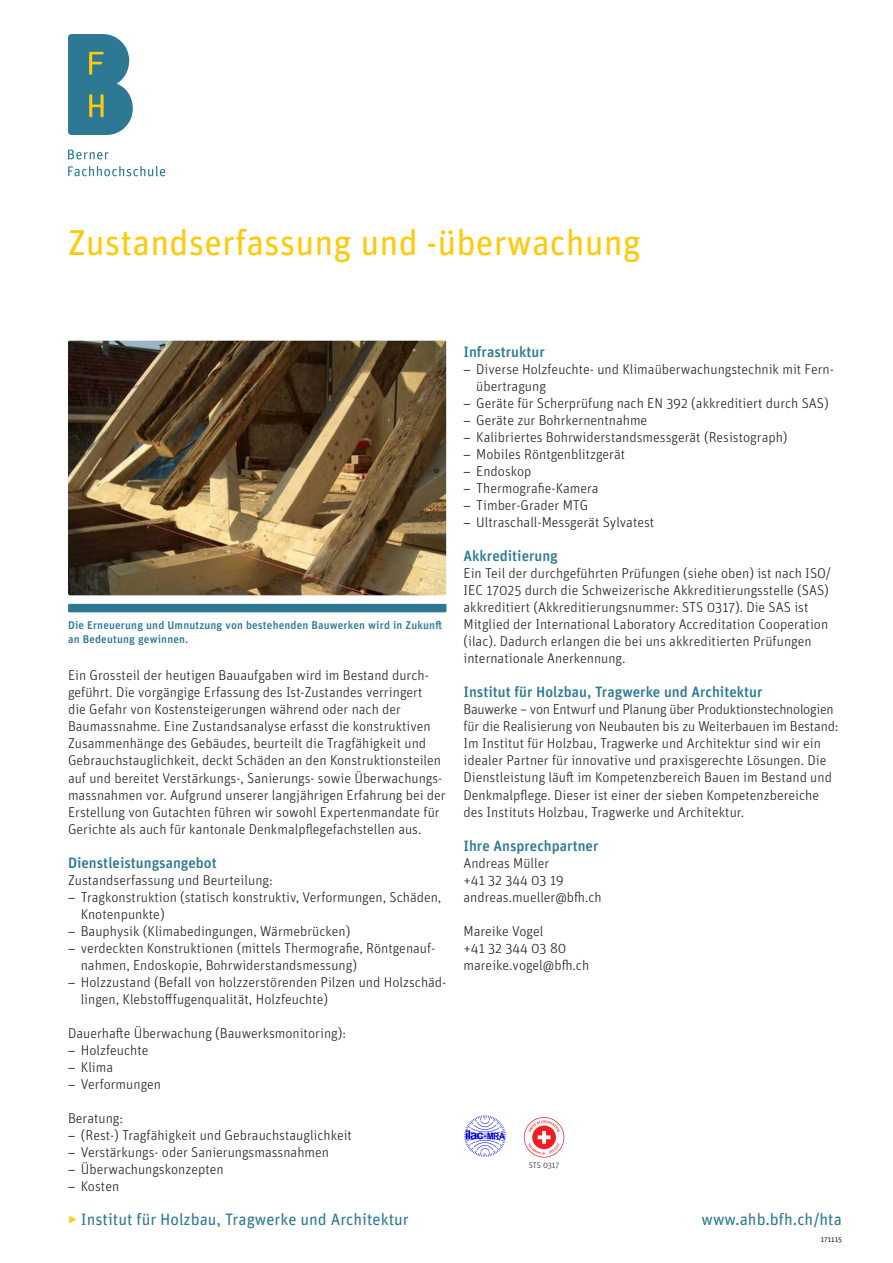
<style>
.page{position:relative;width:893px;height:1263px;background:#fff}
.page>*{position:absolute;margin:0;border:0;box-sizing:border-box;transform-origin:0 0}
.t1{font:36px "Unit Rounded Pro";color:#feca0a}
.t2{font:16.5px "Unit Rounded Pro";color:#2d7993}
.t3{font:500 15px "Unit Rounded Pro";color:#2d7993}
.t4{font:300 14.25px/17px "Unit Rounded Pro";color:#231f20}
.t5{font:500 11.25px/13.6px "Unit Rounded Pro";letter-spacing:.015em;color:#2d7993}
.t6{font:300 8.25px "Unit Rounded Pro";letter-spacing:-.01em;color:#231f20}
.t7{font:7.5px "Unit Rounded Pro";color:#231f20}
.s1{font-family:"Myriad Pro";font-weight:400}
.s2{font-weight:300;color:#feca0a}
</style>
<div class="page">
<svg style="left:68px;top:34px;width:65px;height:101px;background:#4c8a98"></svg>
<svg style="left:68px;top:150px;width:40px;height:9px"></svg>
<svg style="left:68px;top:166px;width:97px;height:10px"></svg>
<div style="left:68px;top:604px;width:378px;height:8px;background:#2d7993;border-radius:2px"></div>
<img style="left:68px;top:340px;width:378px;height:255px">
<img style="left:464px;top:1115px;width:42px;height:42px">
<svg style="left:523px;top:1117px;width:41px;height:40px"></svg>
<h1 class="t1" style="left:68px;top:218px;width:574px">Zustandserfassung und -überwachung</h1>
<p class="t5" style="left:68px;top:618px;width:376px">Die Erneuerung und Umnutzung von bestehenden Bauwerken wird in Zukunft an Bedeutung gewinnen.</p>
<p class="t4" style="left:68px;top:667px;width:379px">Ein Grossteil der heutigen Bauaufgaben wird im Bestand durch&shy;geführt. Die vorgängige Erfassung des Ist-Zustandes verringert<br>die Gefahr von Kostensteigerungen während oder nach der Baumassnahme. Eine Zustandsanalyse erfasst die konstruktiven Zusammenhänge des Gebäudes, beurteilt die Tragfähigkeit und Gebrauchstauglichkeit, deckt Schäden an den Konstruktionsteilen auf und bereitet Verstärkungs-, Sanierungs- sowie Überwachungs&shy;massnahmen vor. Aufgrund unserer langjährigen Erfahrung bei der Erstellung von Gutachten führen wir sowohl Expertenmandate für Gerichte als auch für kantonale Denkmalpflegefachstellen aus.</p>
<p class="t3" style="left:68px;top:852px;width:150px">Dienstleistungsangebot</p>
<p class="t4" style="left:68px;top:871px;width:206px">Zustandserfassung und Beurteilung:</p>
<p class="t4" style="left:81px;top:888px;width:362px;text-indent:-13px"><span class="s1">–</span> Tragkonstruktion (statisch konstruktiv, Verformungen, Schäden,<br>Knotenpunkte)</p>
<p class="t4" style="left:68px;top:922px;width:284px"><span class="s1">–</span> Bauphysik (Klimabedingungen, Wärmebrücken)</p>
<p class="t4" style="left:81px;top:939px;width:356px;text-indent:-13px"><span class="s1">–</span> verdeckten Konstruktionen (mittels Thermografie, Röntgenauf&shy;nahmen, Endoskopie, Bohrwiderstandsmessung)</p>
<p class="t4" style="left:81px;top:973px;width:367px;text-indent:-13px"><span class="s1">–</span> Holzzustand (Befall von holzzerstörenden Pilzen und Holzschäd&shy;lingen, Klebstofffugenqualität, Holzfeuchte)</p>
<p class="t4" style="left:68px;top:1024px;width:280px">Dauerhafte Überwachung (Bauwerksmonitoring):</p>
<p class="t4" style="left:68px;top:1041px;width:82px"><span class="s1">–</span> Holzfeuchte</p>
<p class="t4" style="left:68px;top:1058px;width:47px"><span class="s1">–</span> Klima</p>
<p class="t4" style="left:68px;top:1075px;width:94px"><span class="s1">–</span> Verformungen</p>
<p class="t4" style="left:68px;top:1109px;width:57px">Beratung:</p>
<p class="t4" style="left:68px;top:1126px;width:285px"><span class="s1">–</span> (Rest-) Tragfähigkeit und Gebrauchstauglichkeit</p>
<p class="t4" style="left:68px;top:1143px;width:263px"><span class="s1">–</span> Verstärkungs- oder Sanierungsmassnahmen</p>
<p class="t4" style="left:68px;top:1160px;width:157px"><span class="s1">–</span> Überwachungskonzepten</p>
<p class="t4" style="left:68px;top:1177px;width:53px"><span class="s1">–</span> Kosten</p>
<p class="t2" style="left:68px;top:1207px;width:342px"><span class="s2">‣</span> Institut für Holzbau, Tragwerke und Architektur</p>
<p class="t3" style="left:463px;top:341px;width:83px">Infrastruktur</p>
<p class="t4" style="left:476px;top:360px;width:359px;text-indent:-13px"><span class="s1">–</span> Diverse Holzfeuchte- und Klimaüberwachungstechnik mit Fern&shy;übertragung</p>
<p class="t4" style="left:463px;top:395px;width:367px"><span class="s1">–</span> Geräte für Scherprüfung nach EN 392 (akkreditiert durch SAS)</p>
<p class="t4" style="left:463px;top:412px;width:185px"><span class="s1">–</span> Geräte zur Bohrkernentnahme</p>
<p class="t4" style="left:463px;top:429px;width:326px"><span class="s1">–</span> Kalibriertes Bohrwiderstandsmessgerät (Resistograph)</p>
<p class="t4" style="left:463px;top:446px;width:163px"><span class="s1">–</span> Mobiles Röntgenblitzgerät</p>
<p class="t4" style="left:463px;top:463px;width:70px"><span class="s1">–</span> Endoskop</p>
<p class="t4" style="left:463px;top:480px;width:137px"><span class="s1">–</span> Thermografie-Kamera</p>
<p class="t4" style="left:463px;top:497px;width:126px"><span class="s1">–</span> Timber-Grader MTG</p>
<p class="t4" style="left:463px;top:514px;width:192px"><span class="s1">–</span> Ultraschall-Messgerät Sylvatest</p>
<p class="t3" style="left:463px;top:545px;width:96px">Akkreditierung</p>
<p class="t4" style="left:463px;top:565px;width:369px">Ein Teil der durchgeführten Prüfungen (siehe oben) ist nach ISO/ IEC 17025 durch die Schweizerische Akkreditierungsstelle (SAS) akkreditiert (Akkreditierungsnummer: STS 0317). Die SAS ist Mitglied der International Laboratory Accreditation Cooperation (ilac). Dadurch erlangen die bei uns akkreditierten Prüfungen internationale Anerkennung.</p>
<p class="t3" style="left:463px;top:682px;width:301px">Institut für Holzbau, Tragwerke und Architektur</p>
<p class="t4" style="left:463px;top:701px;width:377px">Bauwerke – von Entwurf und Planung über Produktionstechnologien für die Realisierung von Neubauten bis zu Weiterbauen im Bestand:<br>Im Institut für Holzbau, Tragwerke und Architektur sind wir ein idealer Partner für innovative und praxisgerechte Lösungen. Die Dienstleistung läuft im Kompetenzbereich Bauen im Bestand und Denkmalpflege. Dieser ist einer der sieben Kompetenzbereiche des Instituts Holzbau, Tragwerke und Architektur.</p>
<p class="t3" style="left:463px;top:835px;width:136px">Ihre Ansprechpartner</p>
<p class="t4" style="left:463px;top:854px;width:140px">Andreas Müller<br>+41 32 344 03 19 andreas.mueller@bfh.ch</p>
<p class="t4" style="left:463px;top:922px;width:127px">Mareike Vogel<br>+41 32 344 03 80 mareike.vogel@bfh.ch</p>
<p class="t6" style="left:529px;top:1160px;width:32px">STS 0317</p>
<p class="t2" style="left:701px;top:1207px;width:142px">www.ahb.bfh.ch/hta</p>
<p class="t7" style="left:821px;top:1234px;width:23px">171115</p>
</div>
